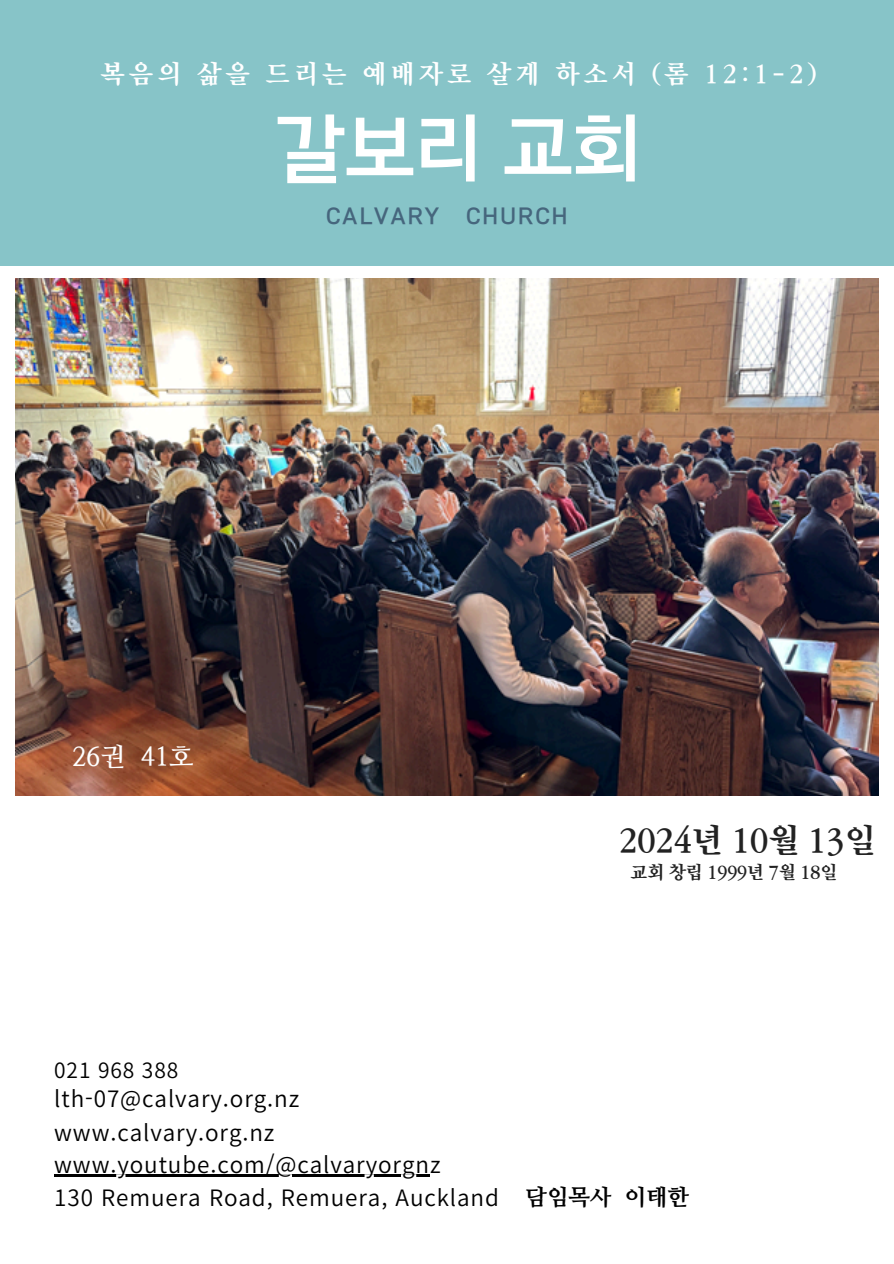
<style>
.page{position:relative;width:894px;height:1264px;background:#fff}
.page>*{position:absolute;margin:0;border:0;box-sizing:border-box;transform-origin:0 0}
.t1{font:75.9px "Tlab Dotum M";color:#fff}
.t2{font:33px "TDTD Soon Mj OTF Bold";color:#222}
.t3{font:700 26.1px "Nanum Myeongjo";color:#fff}
.t4{font:25.35px "TDTD Soon Mj OTF Bold";letter-spacing:.18em;color:#fff}
.t5{font:22.5px "Source Han Sans KR";letter-spacing:.04em;color:#000}
.t6{font:22.5px "Tlab Dotum M";letter-spacing:.07em;color:#46667d}
.t7{font:800 22.5px "Nanum Myeongjo";color:#000}
.t8{font:21px "Source Han Sans KR";letter-spacing:.04em;color:#000}
.t9{font:18px "TDTD Soon Mj OTF Bold";color:#222}
</style>
<div class="page">
<div style="left:0;top:0;width:893px;height:266px;background:#87c4c8"></div>
<img style="left:16px;top:278px;width:861px;height:517px">
<hr style="left:54px;top:1174px;width:376px;height:2px;background:#000">
<h3 class="t4" style="left:101px;top:60px;width:716px">복음의 삶을 드리는 예배자로 살게 하소서 (롬 12:1-2)</h3>
<h1 class="t1" style="left:277px;top:93px;width:365px">갈보리 교회</h1>
<p class="t6" style="left:326px;top:200px;width:243px">CALVARY CHURCH</p>
<h3 class="t3" style="left:72px;top:742px;width:123px">26권 41호</h3>
<p class="t8" style="left:54px;top:1053px;width:125px">021 968 388</p>
<p class="t5" style="left:54px;top:1081px;width:246px">lth-07@calvary.org.nz</p>
<p class="t5" style="left:54px;top:1114px;width:222px">www.calvary.org.nz</p>
<h4 class="t5" style="left:54px;top:1146px;width:387px">www.youtube.com/@calvaryorgnz</h4>
<h4 class="t2" style="left:619px;top:823px;width:258px">2024년 10월 13일</h4>
<h4 class="t9" style="left:630px;top:862px;width:208px">교회 창립 1999년 7월 18일</h4>
<h2 class="t5" style="left:54px;top:1180px;width:446px">130 Remuera Road, Remuera, Auckland</h2>
<p class="t7" style="left:525px;top:1184px;width:165px">담임목사 이태한</p>
</div>
